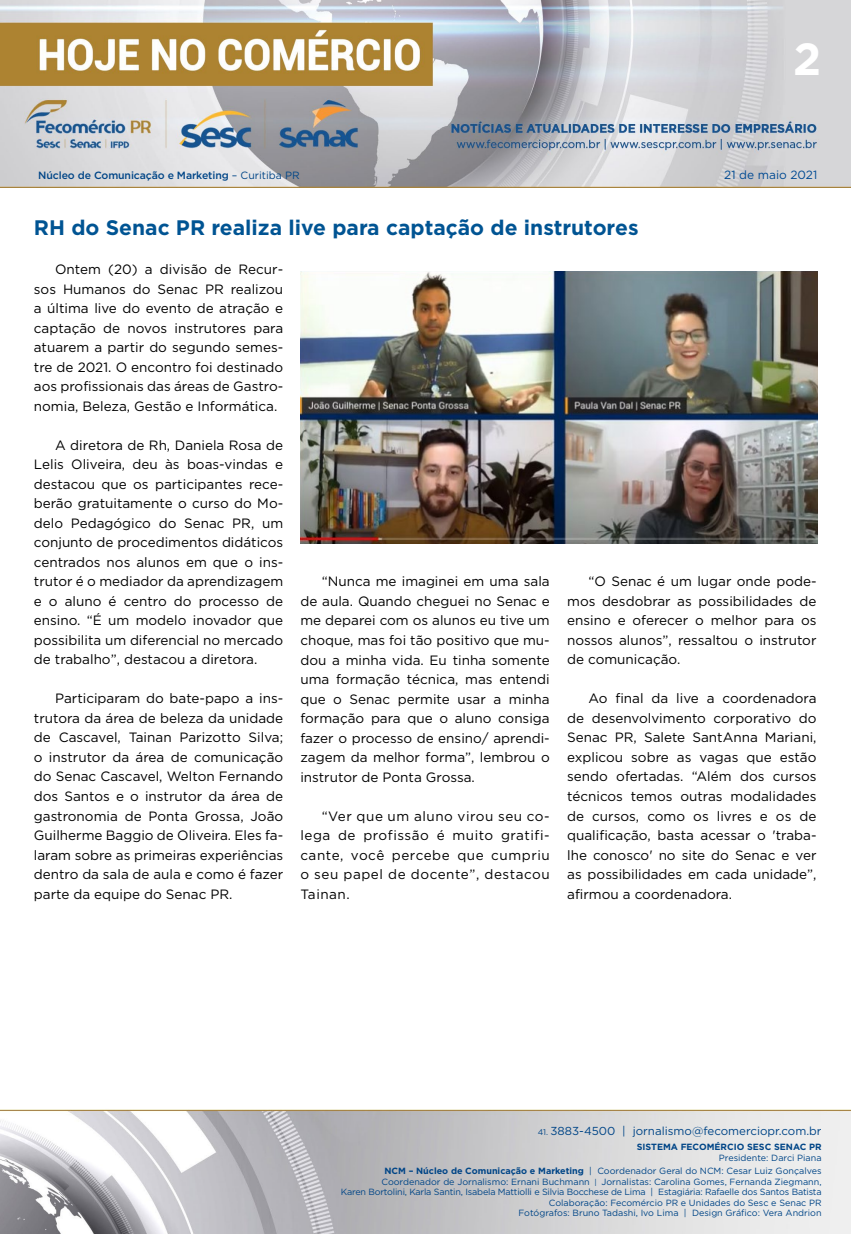
<style>
.page{position:relative;width:851px;height:1234px;background:#fff}
.page>*{position:absolute;margin:0;border:0;box-sizing:border-box;transform-origin:0 0}
.t1{font:700 45px "Gotham";color:#fff}
.t2{font:700 21px "Gotham";color:#005493}
.t3{font:13.5px/19.5px "Gotham";color:#000;text-align:justify}
.t4{font:11.85px "Gotham";color:#004a93}
.t5{font:11.55px "Gotham";color:#004587}
.t6{font:500 10.5px "Gotham";letter-spacing:-.01em;color:#004587}
.t7{font:9px/10.5px "Gotham";color:#004587;text-align:right}
.t8{font:700 9px "Gotham";color:#004587}
.s1{font-weight:400}
.s2{font-size:8.25px}
.s3{font-weight:700}
.s4{font-size:7.65px}
</style>
<div class="page">
<img style="left:0;top:0;width:850px;height:188px">
<img style="left:0;top:1109px;width:850px;height:124px">
<img style="left:300px;top:271px;width:517px;height:272px">
<h1 class="t1" style="left:793px;top:29px;width:30px">2</h1>
<p class="t6" style="left:38px;top:168px;width:263px">Núcleo de Comunicação e Marketing <span class="s1">– Curitiba PR</span></p>
<p class="t4" style="left:724px;top:167px;width:94px">21 de maio 2021</p>
<h2 class="t2" style="left:34px;top:214px;width:606px">RH do Senac PR realiza live para captação de instrutores</h2>
<p class="t3" style="left:34px;top:259px;width:251px;text-indent:21px">Ontem (20) a divisão de Recur&shy;sos Humanos do Senac PR realizou a última live do evento de atração e captação de novos instrutores para atuarem a partir do segundo semes&shy;tre de 2021. O encontro foi destinado aos profissionais das áreas de Gastro&shy;nomia, Beleza, Gestão e Informática.</p>
<p class="t3" style="left:34px;top:435px;width:251px;text-indent:21px">A diretora de Rh, Daniela Rosa de Lelis Oliveira, deu às boas-vindas e destacou que os participantes rece&shy;berão gratuitamente o curso do Mo&shy;delo Pedagógico do Senac PR, um conjunto de procedimentos didáticos centrados nos alunos em que o ins&shy;trutor é o mediador da aprendizagem e o aluno é centro do processo de ensino. “É um modelo inovador que possibilita um diferencial no mercado de trabalho”, destacou a diretora.</p>
<p class="t3" style="left:34px;top:688px;width:251px;text-indent:21px">Participaram do bate-papo a ins&shy;trutora da área de beleza da unidade de Cascavel, Tainan Parizotto Silva; o instrutor da área de comunicação do Senac Cascavel, Welton Fernando dos Santos e o instrutor da área de gastronomia de Ponta Grossa, João Guilherme Baggio de Oliveira. Eles fa&shy;laram sobre as primeiras experiências dentro da sala de aula e como é fazer parte da equipe do Senac PR.</p>
<p class="t3" style="left:300px;top:571px;width:251px;text-indent:21px">“Nunca me imaginei em uma sala de aula. Quando cheguei no Senac e me deparei com os alunos eu tive um choque, mas foi tão positivo que mu&shy;dou a minha vida. Eu tinha somente uma formação técnica, mas entendi que o Senac permite usar a minha formação para que o aluno consiga fazer o processo de ensino/ aprendi&shy;zagem da melhor forma”, lembrou o instrutor de Ponta Grossa.</p>
<p class="t3" style="left:300px;top:805px;width:251px;text-indent:21px">“Ver que um aluno virou seu co&shy;lega de profissão é muito gratifi&shy;cante, você percebe que cumpriu o seu papel de docente”, destacou Tainan.</p>
<p class="t3" style="left:567px;top:571px;width:251px;text-indent:21px">“O Senac é um lugar onde pode&shy;mos desdobrar as possibilidades de ensino e oferecer o melhor para os nossos alunos”, ressaltou o instrutor de comunicação.</p>
<p class="t3" style="left:567px;top:688px;width:251px;text-indent:21px">Ao final da live a coordenadora de desenvolvimento corporativo do Senac PR, Salete SantAnna Mariani, explicou sobre as vagas que estão sendo ofertadas. “Além dos cursos técnicos temos outras modalidades de cursos, como os livres e os de qualificação, basta acessar o 'traba&shy;lhe conosco' no site do Senac e ver as possibilidades em cada unidade”, afirmou a coordenadora.</p>
<p class="t5" style="left:537px;top:1123px;width:285px"><span class="s2">41.</span> 3883-4500 | jornalismo@fecomerciopr.com.br</p>
<p class="t8" style="left:636px;top:1140px;width:186px">SISTEMA FECOMÉRCIO SESC SENAC PR</p>
<p class="t7" style="left:384px;top:1150px;width:438px;line-height:13.5px">Presidente: Darci Piana<br><span class="s3">NCM – Núcleo de Comunicação e Marketing</span> | Coordenador Geral do NCM: Cesar Luiz Gonçalves</p>
<p class="t7" style="left:341px;top:1175px;width:482px">Coordenador de Jornalismo: Ernani Buchmann <span class="s4">|</span> Jornalistas: Carolina Gomes, Fernanda Ziegmann,<br>Karen Bortolini, Karla Santin, Isabela Mattiolli e Silvia Bocchese de Lima | Estagiária: Rafaelle dos Santos Batista Colaboração: Fecomércio PR e Unidades do Sesc e Senac PR<br>Fotógrafos: Bruno Tadashi, Ivo Lima | Design Gráfico: Vera Andrion</p>
</div>
